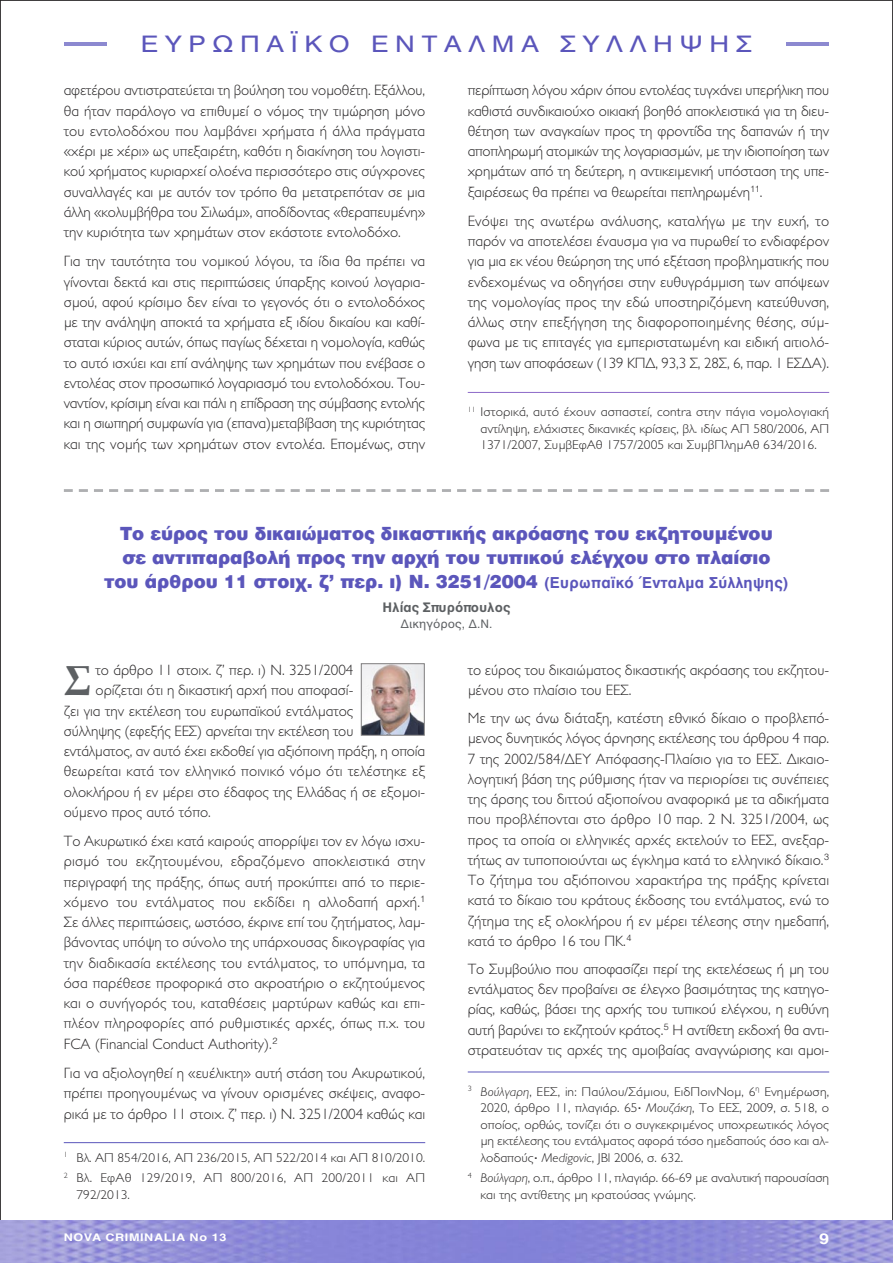
<style>
.page{position:relative;width:893px;height:1263px;background:#fff}
.page>*{position:absolute;margin:0;border:0;box-sizing:border-box;transform-origin:0 0}
.t1{font:700 42px "Palatino";color:#5d6063}
.t2{font:22.5px "UB Helvetica";letter-spacing:.25em;color:#5b56bb;scale:1.2 1}
.t3{font:900 18px/24px "UB Helvetica";color:#5b56bb;text-align:center}
.t4{font:300 15px/20.2px "Gill Sans Ell";color:#272526;text-align:justify}
.t5{font:700 15px "Helvetica";color:#fff;scale:1.2 1}
.t6{font:700 13.5px "Helvetica";color:#5d6063}
.t7{font:300 12.9px/16.5px "Gill Sans Ell";color:#272526;text-align:justify;scale:1.05 1}
.t8{font:12px "Helvetica";color:#5d6063}
.t9{font:700 10.5px "Helvetica";letter-spacing:.05em;color:#fff;scale:1.2 1}
.s1{font-family:"UB Helvetica Bold";font-weight:400;font-size:15px}
.s2{font-style:italic}
.s3{font-family:"Lucida Grande";font-weight:400}
</style>
<div class="page">
<img style="left:0;top:1220px;width:893px;height:43px">
<hr style="left:64px;top:43px;width:42px;height:3px;background:#8c89d0">
<hr style="left:787px;top:43px;width:42px;height:3px;background:#8c89d0">
<hr style="left:468px;top:392px;width:361px;height:1px;background:#8c69c8">
<svg style="left:64px;top:489px;width:9px;height:3px"></svg>
<svg style="left:820px;top:489px;width:9px;height:3px"></svg>
<svg style="left:79px;top:489px;width:9px;height:3px"></svg>
<svg style="left:94px;top:489px;width:9px;height:3px"></svg>
<svg style="left:109px;top:489px;width:9px;height:3px"></svg>
<svg style="left:124px;top:489px;width:9px;height:3px"></svg>
<svg style="left:139px;top:489px;width:9px;height:3px"></svg>
<svg style="left:154px;top:489px;width:10px;height:3px"></svg>
<svg style="left:170px;top:489px;width:9px;height:3px"></svg>
<svg style="left:185px;top:489px;width:9px;height:3px"></svg>
<svg style="left:200px;top:489px;width:9px;height:3px"></svg>
<svg style="left:215px;top:489px;width:9px;height:3px"></svg>
<svg style="left:230px;top:489px;width:9px;height:3px"></svg>
<svg style="left:245px;top:489px;width:9px;height:3px"></svg>
<svg style="left:260px;top:489px;width:9px;height:3px"></svg>
<svg style="left:276px;top:489px;width:9px;height:3px"></svg>
<svg style="left:291px;top:489px;width:9px;height:3px"></svg>
<svg style="left:306px;top:489px;width:9px;height:3px"></svg>
<svg style="left:321px;top:489px;width:9px;height:3px"></svg>
<svg style="left:336px;top:489px;width:9px;height:3px"></svg>
<svg style="left:351px;top:489px;width:9px;height:3px"></svg>
<svg style="left:366px;top:489px;width:9px;height:3px"></svg>
<svg style="left:381px;top:489px;width:9px;height:3px"></svg>
<svg style="left:397px;top:489px;width:9px;height:3px"></svg>
<svg style="left:412px;top:489px;width:9px;height:3px"></svg>
<svg style="left:427px;top:489px;width:9px;height:3px"></svg>
<svg style="left:442px;top:489px;width:9px;height:3px"></svg>
<svg style="left:457px;top:489px;width:9px;height:3px"></svg>
<svg style="left:472px;top:489px;width:9px;height:3px"></svg>
<svg style="left:487px;top:489px;width:9px;height:3px"></svg>
<svg style="left:502px;top:489px;width:10px;height:3px"></svg>
<svg style="left:518px;top:489px;width:9px;height:3px"></svg>
<svg style="left:533px;top:489px;width:9px;height:3px"></svg>
<svg style="left:548px;top:489px;width:9px;height:3px"></svg>
<svg style="left:563px;top:489px;width:9px;height:3px"></svg>
<svg style="left:578px;top:489px;width:9px;height:3px"></svg>
<svg style="left:593px;top:489px;width:9px;height:3px"></svg>
<svg style="left:608px;top:489px;width:9px;height:3px"></svg>
<svg style="left:623px;top:489px;width:10px;height:3px"></svg>
<svg style="left:639px;top:489px;width:9px;height:3px"></svg>
<svg style="left:805px;top:489px;width:9px;height:3px"></svg>
<svg style="left:790px;top:489px;width:9px;height:3px"></svg>
<svg style="left:775px;top:489px;width:9px;height:3px"></svg>
<svg style="left:760px;top:489px;width:9px;height:3px"></svg>
<svg style="left:744px;top:489px;width:10px;height:3px"></svg>
<svg style="left:729px;top:489px;width:9px;height:3px"></svg>
<svg style="left:714px;top:489px;width:9px;height:3px"></svg>
<svg style="left:699px;top:489px;width:9px;height:3px"></svg>
<svg style="left:684px;top:489px;width:9px;height:3px"></svg>
<svg style="left:669px;top:489px;width:9px;height:3px"></svg>
<svg style="left:654px;top:489px;width:9px;height:3px"></svg>
<img style="left:363px;top:665px;width:60px;height:69px">
<div style="left:361px;top:663px;width:64px;height:73px;border:1px solid #7d7c7d"></div>
<hr style="left:64px;top:1142px;width:361px;height:1px;background:#5b56bb">
<hr style="left:468px;top:1071px;width:361px;height:1px;background:#5b56bb">
<h2 class="t2" style="left:141px;top:30px;width:511px">ΕΥΡΩΠΑΪΚΟ ΕΝΤΑΛΜΑ ΣΥΛΛΗΨΗΣ</h2>
<p class="t4" style="left:64px;top:82px;width:363px">αφετέρου αντιστρατεύεται τη βούληση του νομοθέτη. Εξάλλου, θα ήταν παράλογο να επιθυμεί ο νόμος την τιμώρηση μόνο του εντολοδόχου που λαμβάνει χρήματα ή άλλα πράγματα «χέρι με χέρι» ως υπεξαιρέτη, καθότι η διακίνηση του λογιστι&shy;κού χρήματος κυριαρχεί ολοένα περισσότερο στις σύγχρονες συναλλαγές και με αυτόν τον τρόπο θα μετατρεπόταν σε μια άλλη «κολυμβήθρα του Σιλωάμ», αποδίδοντας «θεραπευμένη» την κυριότητα των χρημάτων στον εκάστοτε εντολοδόχο.</p>
<p class="t4" style="left:64px;top:253px;width:363px">Για την ταυτότητα του νομικού λόγου, τα ίδια θα πρέπει να γίνονται δεκτά και στις περιπτώσεις ύπαρξης κοινού λογαρια&shy;σμού, αφού κρίσιμο δεν είναι το γεγονός ότι ο εντολοδόχος με την ανάληψη αποκτά τα χρήματα εξ ιδίου δικαίου και καθί&shy;σταται κύριος αυτών, όπως παγίως δέχεται η νομολογία, καθώς το αυτό ισχύει και επί ανάληψης των χρημάτων που ενέβασε ο εντολέας στον προσωπικό λογαριασμό του εντολοδόχου. Του&shy;ναντίον, κρίσιμη είναι και πάλι η επίδραση της σύμβασης εντολής και η σιωπηρή συμφωνία για (επανα)μεταβίβαση της κυριότητας και της νομής των χρημάτων στον εντολέα. Επομένως, στην</p>
<p class="t4" style="left:468px;top:82px;width:363px">περίπτωση λόγου χάριν όπου εντολέας τυγχάνει υπερήλικη που καθιστά συνδικαιούχο οικιακή βοηθό αποκλειστικά για τη διευ&shy;θέτηση των αναγκαίων προς τη φροντίδα της δαπανών ή την αποπληρωμή ατομικών της λογαριασμών, με την ιδιοποίηση των χρημάτων από τη δεύτερη, η αντικειμενική υπόσταση της υπε&shy;ξαιρέσεως θα πρέπει να θεωρείται πεπληρωμένη<sup>11</sup>.</p>
<p class="t4" style="left:468px;top:212px;width:363px">Ενόψει της ανωτέρω ανάλυσης, καταλήγω με την ευχή, το παρόν να αποτελέσει έναυσμα για να πυρωθεί το ενδιαφέρον για μια εκ νέου θεώρηση της υπό εξέταση προβληματικής που ενδεχομένως να οδηγήσει στην ευθυγράμμιση των απόψεων της νομολογίας προς την εδώ υποστηριζόμενη κατεύθυνση, άλλως στην επεξήγηση της διαφοροποιημένης θέσης, σύμ&shy;φωνα με τις επιταγές για εμπεριστατωμένη και ειδική αιτιολό&shy;γηση των αποφάσεων (139 ΚΠΔ, 93,3 Σ, 28Σ, 6, παρ. 1 ΕΣΔΑ).</p>
<p class="t7" style="left:480px;top:405px;width:334px;text-indent:-13px"><sup>11</sup> Ιστορικά, αυτό έχουν ασπαστεί, contra στην πάγια νομολογιακή αντίληψη, ελάχιστες δικανικές κρίσεις, βλ. ιδίως ΑΠ 580/2006, ΑΠ 1371/2007, ΣυμβΕφΑθ 1757/2005 και ΣυμβΠλημΑθ 634/2016.</p>
<p class="t3" style="left:104px;top:521px;width:686px">Το εύρος του δικαιώματος δικαστικής ακρόασης του εκζητουμένου<br>σε αντιπαραβολή προς την αρχή του τυπικού ελέγχου στο πλαίσιο του άρθρου 11 στοιχ. ζ’ περ. ι) Ν. 3251/2004 <span class="s1">(Ευρωπαϊκό Ένταλμα Σύλληψης)</span></p>
<p class="t6" style="left:382px;top:602px;width:130px">Ηλίας Σπυρόπουλος</p>
<p class="t8" style="left:400px;top:619px;width:94px">Δικηγόρος, Δ.Ν.</p>
<p class="t4" style="left:96px;top:661px;width:259px">το άρθρο 11 στοιχ. ζ’ περ. ι) Ν. 3251/2004</p>
<p class="t4" style="left:96px;top:682px;width:259px">ορίζεται ότι η δικαστική αρχή που αποφασί-</p>
<p class="t4" style="left:64px;top:702px;width:291px">ζει για την εκτέλεση του ευρωπαϊκού εντάλματος</p>
<p class="t4" style="left:64px;top:722px;width:291px">σύλληψης (εφεξής ΕΕΣ) αρνείται την εκτέλεση του</p>
<p class="t4" style="left:64px;top:742px;width:363px">εντάλματος, αν αυτό έχει εκδοθεί για αξιόποινη πράξη, η οποία</p>
<p class="t4" style="left:64px;top:763px;width:363px">θεωρείται κατά τον ελληνικό ποινικό νόμο ότι τελέστηκε εξ</p>
<p class="t4" style="left:64px;top:783px;width:363px">ολοκλήρου ή εν μέρει στο έδαφος της Ελλάδας ή σε εξομοι-</p>
<p class="t4" style="left:64px;top:803px;width:149px">ούμενο προς αυτό τόπο.</p>
<p class="t4" style="left:64px;top:833px;width:363px">Το Ακυρωτικό έχει κατά καιρούς απορρίψει τον εν λόγω ισχυ&shy;ρισμό του εκζητουμένου, εδραζόμενο αποκλειστικά στην περιγραφή της πράξης, όπως αυτή προκύπτει από το περιε&shy;χόμενο του εντάλματος που εκδίδει η αλλοδαπή αρχή.<sup>1<br></sup>Σε άλλες περιπτώσεις, ωστόσο, έκρινε επί του ζητήματος, λαμ&shy;βάνοντας υπόψη το σύνολο της υπάρχουσας δικογραφίας για την διαδικασία εκτέλεσης του εντάλματος, το υπόμνημα, τα όσα παρέθεσε προφορικά στο ακροατήριο ο εκζητούμενος και ο συνήγορός του, καταθέσεις μαρτύρων καθώς και επι&shy;πλέον πληροφορίες από ρυθμιστικές αρχές, όπως π.χ. του FCA (Financial Conduct Authority).<sup>2</sup></p>
<p class="t4" style="left:64px;top:1064px;width:363px">Για να αξιολογηθεί η «ευέλικτη» αυτή στάση του Ακυρωτικού, πρέπει προηγουμένως να γίνουν ορισμένες σκέψεις, αναφο&shy;ρικά με το άρθρο 11 στοιχ. ζ’ περ. ι) Ν. 3251/2004 καθώς και</p>
<h1 class="t1" style="left:64px;top:660px;width:29px">Σ</h1>
<p class="t7" style="left:64px;top:1148px;width:346px;line-height:20.7px"><sup>1</sup> Βλ. ΑΠ 854/2016, ΑΠ 236/2015, ΑΠ 522/2014 και ΑΠ 810/2010.<br><sup>2</sup> Βλ. ΕφΑθ 129/2019, ΑΠ 800/2016, ΑΠ 200/2011 και ΑΠ</p>
<p class="t7" style="left:77px;top:1187px;width:52px">792/2013.</p>
<p class="t4" style="left:468px;top:661px;width:363px">το εύρος του δικαιώματος δικαστικής ακρόασης του εκζητου&shy;μένου στο πλαίσιο του ΕΕΣ.</p>
<p class="t4" style="left:468px;top:710px;width:363px">Με την ως άνω διάταξη, κατέστη εθνικό δίκαιο ο προβλεπό&shy;μενος δυνητικός λόγος άρνησης εκτέλεσης του άρθρου 4 παρ.<br>7 της 2002/584/ΔΕΥ Απόφασης-Πλαίσιο για το ΕΕΣ. Δικαιο&shy;λογητική βάση της ρύθμισης ήταν να περιορίσει τις συνέπειες της άρσης του διττού αξιοποίνου αναφορικά με τα αδικήματα που προβλέπονται στο άρθρο 10 παρ. 2 Ν. 3251/2004, ως προς τα οποία οι ελληνικές αρχές εκτελούν το ΕΕΣ, ανεξαρ&shy;τήτως αν τυποποιούνται ως έγκλημα κατά το ελληνικό δίκαιο.<sup>3<br></sup>Το ζήτημα του αξιόποινου χαρακτήρα της πράξης κρίνεται κατά το δίκαιο του κράτους έκδοσης του εντάλματος, ενώ το ζήτημα της εξ ολοκλήρου ή εν μέρει τέλεσης στην ημεδαπή, κατά το άρθρο 16 του ΠΚ.<sup>4</sup></p>
<p class="t4" style="left:468px;top:960px;width:363px">Το Συμβούλιο που αποφασίζει περί της εκτελέσεως ή μη του εντάλματος δεν προβαίνει σε έλεγχο βασιμότητας της κατηγο&shy;ρίας, καθώς, βάσει της αρχής του τυπικού ελέγχου, η ευθύνη αυτή βαρύνει το εκζητούν κράτος.<sup>5</sup> Η αντίθετη εκδοχή θα αντι&shy;στρατευόταν τις αρχές της αμοιβαίας αναγνώρισης και αμοι-</p>
<p class="t7" style="left:480px;top:1084px;width:334px;text-indent:-13px"><sup>3</sup> <span class="s2">Βούλγαρη</span>, ΕΕΣ, in: Παύλου/Σάμιου, ΕιδΠοινΝομ, 6<sup>η</sup> Ενημέρωση, 2020, άρθρο 11, πλαγιάρ. 65<span class="s3">·</span> <span class="s2">Μουζάκη</span>, Το ΕΕΣ, 2009, σ. 518, ο οποίος, ορθώς, τονίζει ότι ο συγκεκριμένος υποχρεωτικός λόγος μη εκτέλεσης του εντάλματος αφορά τόσο ημεδαπούς όσο και αλ&shy;λοδαπούς<span class="s3">·</span> <span class="s2">Medigovic</span>, JBl 2006, σ. 632.</p>
<p class="t7" style="left:480px;top:1171px;width:334px;text-indent:-13px"><sup>4</sup> <span class="s2">Βούλγαρη</span>, ο.π., άρθρο 11, πλαγιάρ. 66-69 με αναλυτική παρουσίαση και της αντίθετης μη κρατούσας γνώμης.</p>
<p class="t9" style="left:64px;top:1233px;width:137px">NOVA CRIMINALIA No 13</p>
<p class="t5" style="left:819px;top:1234px;width:10px">9</p>
</div>
